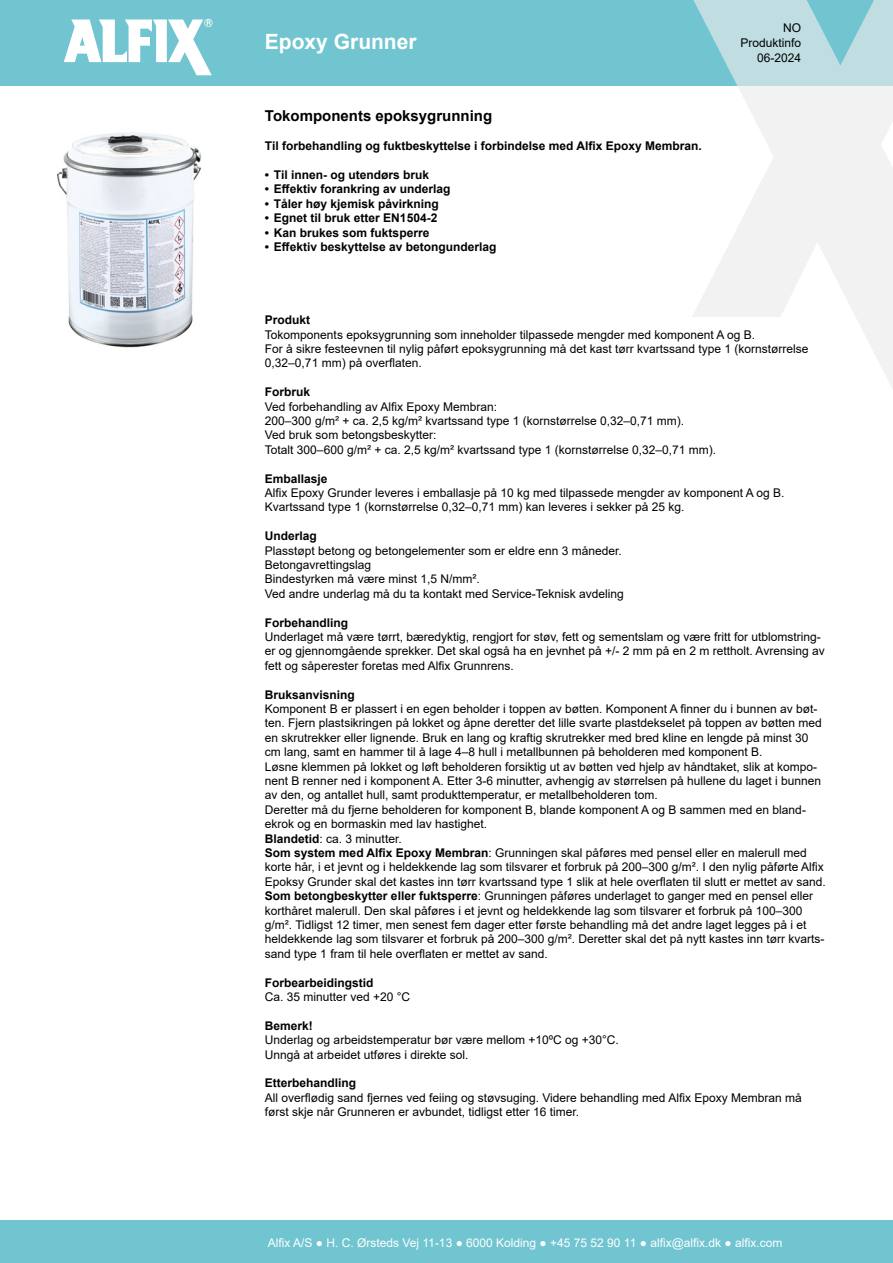
<style>
.page{position:relative;width:893px;height:1263px;background:#fff}
.page>*{position:absolute;margin:0;border:0;box-sizing:border-box;transform-origin:0 0}
.t1{font:700 21px "Arial";color:#fff}
.Brødtekst{font:700 15px "Arial";color:#000}
.Brødtekst-2{font:12px/14.4px "Arial";color:#000}
.Brødtekst-3{font:700 12px "Arial";color:#000}
.t2{font:12px "Arial";color:#fff}
.s1{font-weight:700}
</style>
<div class="page">
<div style="left:0;top:0;width:893px;height:85px;background:#70c5d0"></div>
<div style="left:0;top:1220px;width:893px;height:43px;background:#70c5d0"></div>
<svg style="left:691px;top:0;width:202px;height:388px"></svg>
<svg style="left:64px;top:19px;width:149px;height:56px"></svg>
<img style="left:56px;top:132px;width:146px;height:216px">
<p class="t1" style="left:265px;top:27px;width:153px">Epoxy Grunner</p>
<p class="Brødtekst" style="left:265px;top:106px;width:229px">Tokomponents epoksygrunning</p>
<p class="Brødtekst-3" style="left:265px;top:138px;width:438px">Til forbehandling og fuktbeskyttelse i forbindelse med Alfix Epoxy Membran.</p>
<p class="Brødtekst-3" style="left:265px;top:166px;width:166px">• Til innen- og utendørs bruk</p>
<p class="Brødtekst-3" style="left:265px;top:181px;width:187px">• Effektiv forankring av underlag</p>
<p class="Brødtekst-3" style="left:265px;top:195px;width:175px">• Tåler høy kjemisk påvirkning</p>
<p class="Brødtekst-3" style="left:265px;top:210px;width:174px">• Egnet til bruk etter EN1504-2</p>
<p class="Brødtekst-3" style="left:265px;top:224px;width:166px">• Kan brukes som fuktsperre</p>
<p class="Brødtekst-3" style="left:265px;top:238px;width:233px">• Effektiv beskyttelse av betongunderlag</p>
<p class="Brødtekst-2" style="left:783px;top:20px;width:19px">NO</p>
<p class="Brødtekst-2" style="left:741px;top:35px;width:62px">Produktinfo</p>
<p class="Brødtekst-2" style="left:757px;top:50px;width:46px">06-2024</p>
<p class="Brødtekst-3" style="left:265px;top:311px;width:47px">Produkt</p>
<p class="Brødtekst-2" style="left:265px;top:327px;width:492px">Tokomponents epoksygrunning som inneholder tilpassede mengder med komponent A og B.</p>
<p class="Brødtekst-2" style="left:265px;top:341px;width:545px">For å sikre festeevnen til nylig påført epoksygrunning må det kast tørr kvartssand type 1 (kornstørrelse<br>0,32–0,71 mm) på overflaten.</p>
<p class="Brødtekst-3" style="left:265px;top:383px;width:47px">Forbruk</p>
<p class="Brødtekst-2" style="left:265px;top:399px;width:234px">Ved forbehandling av Alfix Epoxy Membran:</p>
<p class="Brødtekst-2" style="left:265px;top:413px;width:421px">200–300 g/m² + ca. 2,5 kg/m² kvartssand type 1 (kornstørrelse 0,32–0,71 mm).</p>
<p class="Brødtekst-2" style="left:265px;top:428px;width:173px">Ved bruk som betongsbeskytter:</p>
<p class="Brødtekst-2" style="left:265px;top:442px;width:453px">Totalt 300–600 g/m² + ca. 2,5 kg/m² kvartssand type 1 (kornstørrelse 0,32–0,71 mm).</p>
<p class="Brødtekst-3" style="left:265px;top:470px;width:64px">Emballasje</p>
<p class="Brødtekst-2" style="left:265px;top:485px;width:521px">Alfix Epoxy Grunder leveres i emballasje på 10 kg med tilpassede mengder av komponent A og B.</p>
<p class="Brødtekst-2" style="left:265px;top:500px;width:421px">Kvartssand type 1 (kornstørrelse 0,32–0,71 mm) kan leveres i sekker på 25 kg.</p>
<p class="Brødtekst-3" style="left:265px;top:527px;width:54px">Underlag</p>
<p class="Brødtekst-2" style="left:265px;top:543px;width:358px">Plasstøpt betong og betongelementer som er eldre enn 3 måneder.</p>
<p class="Brødtekst-2" style="left:265px;top:557px;width:108px">Betongavrettingslag</p>
<p class="Brødtekst-2" style="left:265px;top:572px;width:216px">Bindestyrken må være minst 1,5 N/mm².</p>
<p class="Brødtekst-2" style="left:265px;top:586px;width:360px">Ved andre underlag må du ta kontakt med Service-Teknisk avdeling</p>
<p class="Brødtekst-3" style="left:265px;top:614px;width:85px">Forbehandling</p>
<p class="Brødtekst-2" style="left:265px;top:629px;width:561px">Underlaget må være tørrt, bæredyktig, rengjort for støv, fett og sementslam og være fritt for utblomstring&shy;er og gjennomgående sprekker. Det skal også ha en jevnhet på +/- 2 mm på en 2 m rettholt. Avrensing av fett og såperester foretas med Alfix Grunnrens.</p>
<p class="Brødtekst-3" style="left:265px;top:686px;width:92px">Bruksanvisning</p>
<p class="Brødtekst-2" style="left:265px;top:701px;width:558px">Komponent B er plassert i en egen beholder i toppen av bøtten. Komponent A finner du i bunnen av bøt&shy;ten. Fjern plastsikringen på lokket og åpne deretter det lille svarte plastdekselet på toppen av bøtten med en skrutrekker eller lignende. Bruk en lang og kraftig skrutrekker med bred kline en lengde på minst 30 cm lang, samt en hammer til å lage 4–8 hull i metallbunnen på beholderen med komponent B.</p>
<p class="Brødtekst-2" style="left:265px;top:759px;width:558px">Løsne klemmen på lokket og løft beholderen forsiktig ut av bøtten ved hjelp av håndtaket, slik at kompo&shy;nent B renner ned i komponent A. Etter 3-6 minutter, avhengig av størrelsen på hullene du laget i bunnen av den, og antallet hull, samt produkttemperatur, er metallbeholderen tom.</p>
<p class="Brødtekst-2" style="left:265px;top:802px;width:542px">Deretter må du fjerne beholderen for komponent B, blande komponent A og B sammen med en bland&shy;ekrok og en bormaskin med lav hastighet.</p>
<p class="Brødtekst-2" style="left:265px;top:831px;width:138px"><span class="s1">Blandetid</span>: ca. 3 minutter.</p>
<p class="Brødtekst-2" style="left:265px;top:845px;width:562px"><span class="s1">Som system med Alfix Epoxy Membran</span>: Grunningen skal påføres med pensel eller en malerull med korte hår, i et jevnt og i heldekkende lag som tilsvarer et forbruk på 200–300 g/m². I den nylig påførte Alfix<br>Epoksy Grunder skal det kastes inn tørr kvartssand type 1 slik at hele overflaten til slutt er mettet av sand.</p>
<p class="Brødtekst-2" style="left:265px;top:889px;width:561px"><span class="s1">Som betongbeskytter eller fuktsperre</span>: Grunningen påføres underlaget to ganger med en pensel eller korthåret malerull. Den skal påføres i et jevnt og heldekkende lag som tilsvarer et forbruk på 100–300 g/m². Tidligst 12 timer, men senest fem dager etter første behandling må det andre laget legges på i et heldekkende lag som tilsvarer et forbruk på 200–300 g/m². Deretter skal det på nytt kastes inn tørr kvarts&shy;sand type 1 fram til hele overflaten er mettet av sand.</p>
<p class="Brødtekst-3" style="left:265px;top:974px;width:110px">Forbearbeidingstid</p>
<p class="Brødtekst-2" style="left:265px;top:989px;width:147px">Ca. 35 minutter ved +20 °C</p>
<p class="Brødtekst-3" style="left:265px;top:1017px;width:50px">Bemerk!</p>
<p class="Brødtekst-2" style="left:265px;top:1033px;width:355px">Underlag og arbeidstemperatur bør være mellom +10ºC og +30°C.</p>
<p class="Brødtekst-2" style="left:265px;top:1047px;width:205px">Unngå at arbeidet utføres i direkte sol.</p>
<p class="Brødtekst-3" style="left:265px;top:1075px;width:93px">Etterbehandling</p>
<p class="Brødtekst-2" style="left:265px;top:1090px;width:538px">All overflødig sand fjernes ved feiing og støvsuging. Videre behandling med Alfix Epoxy Membran må først skje når Grunneren er avbundet, tidligst etter 16 timer.</p>
<p class="t2" style="left:268px;top:1234px;width:516px">Alfix A/S ● H. C. Ørsteds Vej 11-13 ● 6000 Kolding ● +45 75 52 90 11 ● alfix@alfix.dk ● alfix.com</p>
</div>
